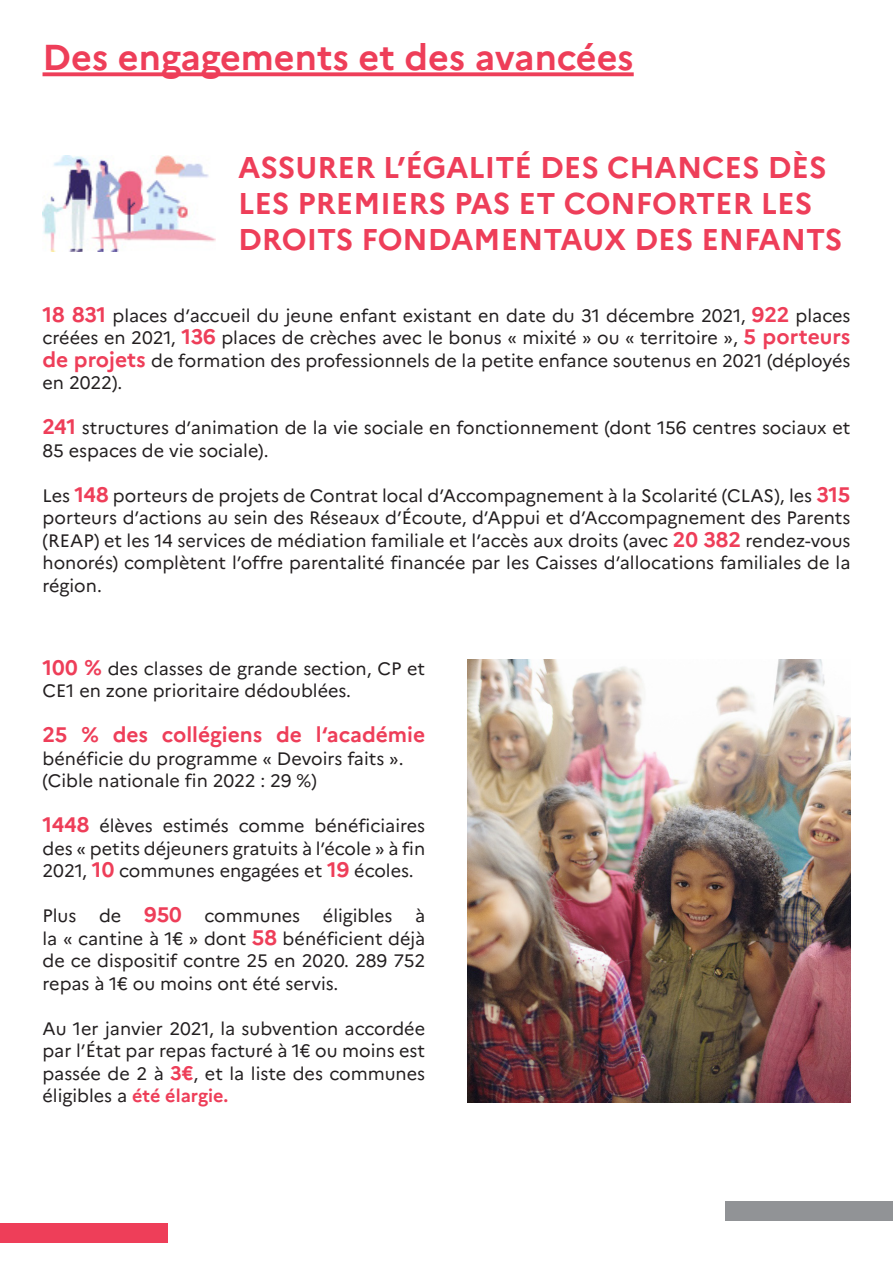
<style>
.page{position:relative;width:893px;height:1263px;background:#fff}
.page>*{position:absolute;margin:0;border:0;box-sizing:border-box;transform-origin:0 0}
.t1{font:700 36px "Marianne";color:#ee3e59}
.t2{font:700 30px/36px "Marianne";color:#ee3e59}
.t3{font:700 21px "Marianne";color:#ee3e59}
.t4{font:18px/22.5px "Marianne";color:#231f20;text-align:justify}
.s1{font-weight:700;font-size:21px;color:#ee3e59}
.s2{font-weight:400;font-size:18px;color:#231f20}
.s3{font-weight:700;font-size:19.5px;color:#ee3e59}
.s4{font-weight:700;color:#ee3e59}
</style>
<div class="page">
<div style="left:0;top:1224px;width:168px;height:19px;background:#ee3e59"></div>
<div style="left:725px;top:1201px;width:168px;height:19px;background:#919396"></div>
<img style="left:43px;top:155px;width:172px;height:97px">
<svg style="left:43px;top:72px;width:591px;height:4px;background:#ef4f68"></svg>
<img style="left:468px;top:659px;width:382px;height:443px">
<p class="t1" style="left:43px;top:35px;width:593px">Des engagements et des avancées</p>
<p class="t2" style="left:238px;top:149px;width:606px">ASSURER L’ÉGALITÉ DES CHANCES DÈS<br>LES PREMIERS PAS ET CONFORTER LES<br>DROITS FONDAMENTAUX DES ENFANTS</p>
<p class="t4" style="left:43px;top:304px;width:809px"><span class="s1">18 831</span> places d’accueil du jeune enfant existant en date du 31 décembre 2021, <span class="s1">922</span> places créées en 2021, <span class="s1">136</span> places de crèches avec le bonus « mixité » ou « territoire », <span class="s1">5 porteurs de projets</span> de formation des professionnels de la petite enfance soutenus en 2021 (déployés en 2022).</p>
<p class="t4" style="left:43px;top:417px;width:809px"><span class="s1">241</span> structures d’animation de la vie sociale en fonctionnement (dont 156 centres sociaux et<br>85 espaces de vie sociale).</p>
<p class="t4" style="left:43px;top:484px;width:809px">Les <span class="s1">148</span> porteurs de projets de Contrat local d’Accompagnement à la Scolarité (CLAS), les <span class="s1">315 </span>porteurs d’actions au sein des Réseaux d’Écoute, d’Appui et d’Accompagnement des Parents (REAP) et les 14 services de médiation familiale et l’accès aux droits (avec <span class="s1">20 382</span> rendez-vous honorés) complètent l’offre parentalité financée par les Caisses d’allocations familiales de la région.</p>
<p class="t4" style="left:43px;top:657px;width:384px"><span class="s1">100 %</span> des classes de grande section, CP et<br>CE1 en zone prioritaire dédoublées.</p>
<p class="t3" style="left:43px;top:722px;width:384px">25 % des collégiens de l‘académie</p>
<p class="t4" style="left:43px;top:747px;width:363px">bénéficie du programme « Devoirs faits ».</p>
<p class="t4" style="left:43px;top:770px;width:276px">(Cible nationale fin 2022 : 29 %)</p>
<p class="t4" style="left:43px;top:815px;width:384px"><span class="s1">1448</span> élèves estimés comme bénéficiaires des « petits déjeuners gratuits à l’école » à fin 2021, <span class="s1">10</span> communes engagées et <span class="s1">19</span> écoles.</p>
<p class="t4" style="left:43px;top:905px;width:35px">Plus</p>
<p class="t3" style="left:99px;top:902px;width:84px"><span class="s2">de</span> 950</p>
<p class="t4" style="left:205px;top:905px;width:97px">communes</p>
<p class="t4" style="left:323px;top:905px;width:71px">éligibles</p>
<p class="t4" style="left:43px;top:905px;width:384px;text-indent:373px">à la « cantine à 1€ » dont <span class="s1">58</span> bénéficient déjà de ce dispositif contre 25 en 2020. 289 752 repas à 1€ ou moins ont été servis.</p>
<p class="t4" style="left:43px;top:1017px;width:384px">Au 1er janvier 2021, la subvention accordée par l’État par repas facturé à 1€ ou moins est passée de 2 à <span class="s3">3€</span>, et la liste des communes éligibles a <span class="s4">été élargie.</span></p>
</div>
